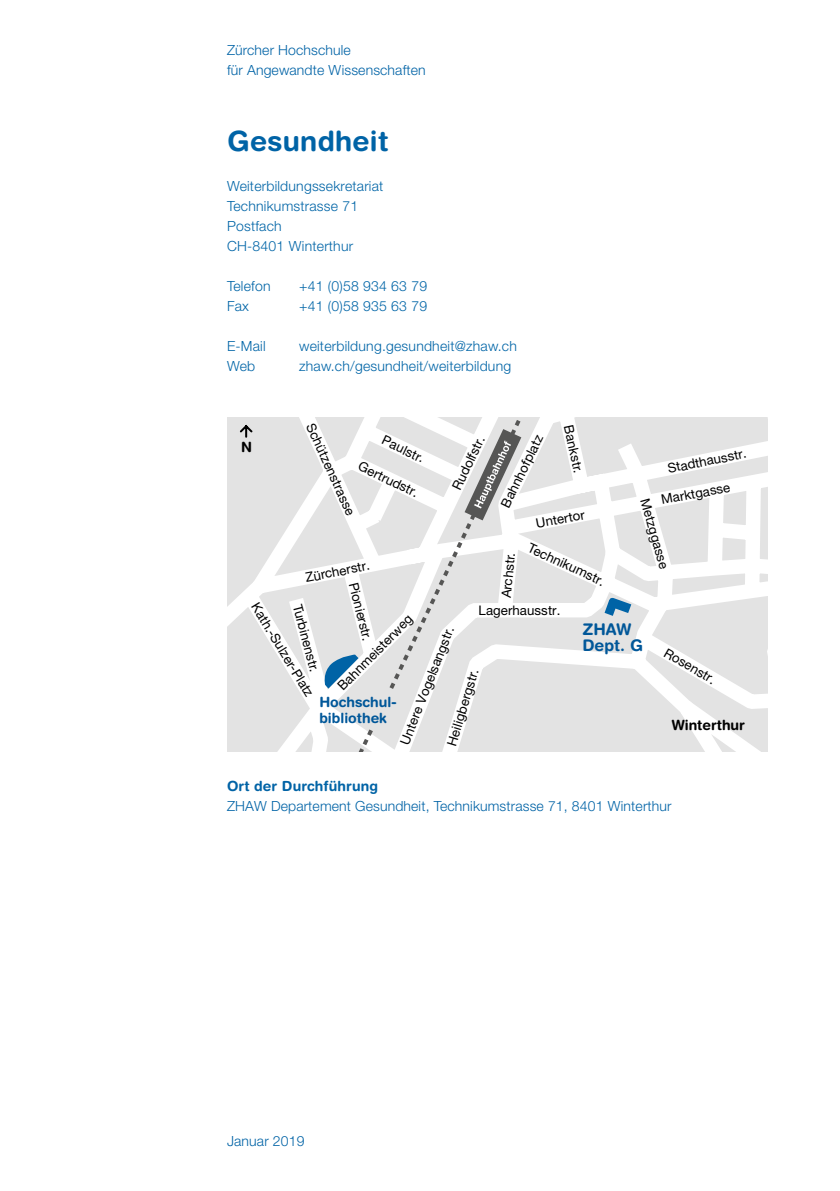
<style>
.page{position:relative;width:840px;height:1191px;background:#fff}
.page>*{position:absolute;margin:0;border:0;box-sizing:border-box;transform-origin:0 0}
.t1{font:700 28px "Helvetica Rounded LT Std";letter-spacing:.01em;color:#0063a6}
.t2{font:700 16px/16px "Helvetica Rounded LT Std";color:#005799}
.t3{font:300 14px/20px "Helvetica Neue LT Std";letter-spacing:.015em;color:#0065a7}
.t4{font:300 14px/20px "Helvetica Neue LT Std";letter-spacing:.01em;color:#0063a6}
.t5{font:700 14px/16px "Helvetica Rounded LT Std";color:#005799}
.t6{font:700 14px "Helvetica Rounded LT Std";letter-spacing:.01em;color:#0063a6}
.t7{font:700 14px "Helvetica Rounded LT Std";color:#000}
.t8{font:13.2px "Helvetica Neue";letter-spacing:.005em;color:#000}
</style>
<div class="page">
<svg style="left:227px;top:417px;width:540px;height:334px"></svg>
<svg style="left:236px;top:417px;width:390px;height:334px"></svg>
<svg style="left:464px;top:429px;width:57px;height:91px"></svg>
<div style="left:364px;top:690px;width:37px;height:36px;background:#e3e3e3"></div>
<svg style="left:322px;top:654px;width:36px;height:34px"></svg>
<svg style="left:604px;top:596px;width:27px;height:20px"></svg>
<p class="t4" style="left:227px;top:40px;width:200px">Zürcher Hochschule<br>für Angewandte Wissenschaften</p>
<h1 class="t1" style="left:227px;top:124px;width:163px">Gesundheit</h1>
<p class="t3" style="left:227px;top:176px;width:158px">Weiterbildungssekretariat<br>Technikumstrasse 71<br>Postfach<br>CH-8401 Winterthur</p>
<p class="t3" style="left:227px;top:276px;width:45px">Telefon</p>
<p class="t3" style="left:299px;top:276px;width:129px">+41 (0)58 934 63 79</p>
<p class="t3" style="left:227px;top:296px;width:23px">Fax</p>
<p class="t3" style="left:299px;top:296px;width:129px">+41 (0)58 935 63 79</p>
<p class="t3" style="left:227px;top:336px;width:40px">E-Mail</p>
<p class="t3" style="left:299px;top:336px;width:219px">weiterbildung.gesundheit@zhaw.ch</p>
<p class="t3" style="left:227px;top:356px;width:30px">Web</p>
<p class="t3" style="left:299px;top:356px;width:213px">zhaw.ch/gesundheit/weiterbildung</p>
<p class="t8" style="left:317px;top:421px;width:101px;rotate:65deg">Schützenstrasse</p>
<p class="t8" style="left:576px;top:423px;width:50px;rotate:78deg">Bankstr.</p>
<p class="t8" style="left:497px;top:503px;width:80px;rotate:-64deg">Bahnhofplatz</p>
<p class="t8" style="left:386px;top:432px;width:47px;rotate:26deg">Paulstr.</p>
<p class="t8" style="left:362px;top:458px;width:66px;rotate:26deg">Gertrudstr.</p>
<p class="t8" style="left:448px;top:485px;width:60px;rotate:-64deg">Rudolfstr.</p>
<p class="t7" style="left:241px;top:438px;width:12px">N</p>
<p class="t8" style="left:666px;top:460px;width:82px;rotate:-11deg">Stadthausstr.</p>
<p class="t8" style="left:659px;top:492px;width:71px;rotate:-11deg">Marktgasse</p>
<p class="t8" style="left:652px;top:496px;width:74px;rotate:74deg">Metzggasse</p>
<p class="t8" style="left:534px;top:515px;width:51px;rotate:-10deg">Untertor</p>
<p class="t8" style="left:532px;top:539px;width:85px;rotate:25deg">Technikumstr.</p>
<p class="t8" style="left:497px;top:597px;width:47px;rotate:-84deg">Archstr.</p>
<p class="t8" style="left:304px;top:570px;width:67px;rotate:-11deg">Zürcherstr.</p>
<p class="t8" style="left:361px;top:580px;width:61px;rotate:76deg">Pionierstr.</p>
<p class="t8" style="left:262px;top:599px;width:108px;rotate:59deg">Kath.-Sulzer-Platz</p>
<p class="t8" style="left:304px;top:602px;width:71px;rotate:75deg">Turbinenstr.</p>
<p class="t8" style="left:478px;top:602px;width:83px">Lagerhausstr.</p>
<p class="t8" style="left:334px;top:682px;width:102px;rotate:-45deg">Bahnmeisterweg</p>
<p class="t2" style="left:582px;top:621px;width:62px">ZHAW<br>Dept. G</p>
<p class="t8" style="left:397px;top:741px;width:127px;rotate:-69deg">Untere Vogelsangstr.</p>
<p class="t8" style="left:668px;top:645px;width:59px;rotate:30deg">Rosenstr.</p>
<p class="t8" style="left:443px;top:743px;width:81px;rotate:-73deg">Heiligbergstr.</p>
<p class="t5" style="left:319px;top:693px;width:79px">Hochschul&shy;bibliothek</p>
<p class="t7" style="left:671px;top:717px;width:75px">Winterthur</p>
<p class="t6" style="left:227px;top:777px;width:152px">Ort der Durchführung</p>
<p class="t4" style="left:227px;top:796px;width:446px">ZHAW Departement Gesundheit, Technikumstrasse 71, 8401 Winterthur</p>
<p class="t4" style="left:227px;top:1130px;width:79px">Januar 2019</p>
</div>
